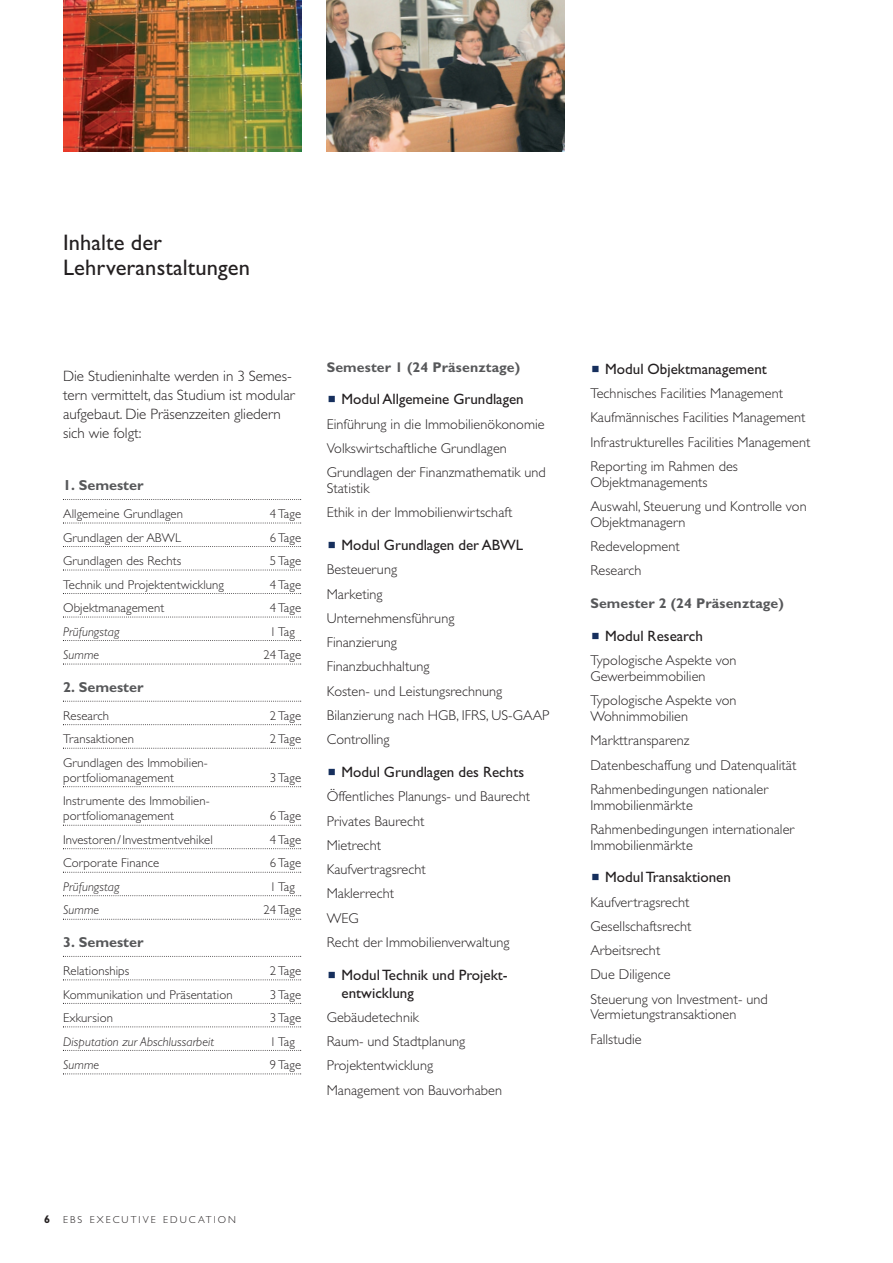
<style>
.page{position:relative;width:893px;height:1263px;background:#fff}
.page>*{position:absolute;margin:0;border:0;box-sizing:border-box;transform-origin:0 0}
.t1{font:22.5px/25.5px "Gill Sans";letter-spacing:.005em;color:#231f20}
.t2{font:15px/18px "Gill Sans";color:#231f20}
.t3{font:300 15px/19.2px "Gill Sans";color:#231f20}
.t4{font:700 14.4px "M Gill Sans";color:#57585a}
.t5{font:300 14.25px/24.3px "Gill Sans";letter-spacing:.005em;color:#231f20}
.t6{font:700 14.1px "Gill Sans";letter-spacing:.01em;color:#57585a}
.t7{font:300 12.75px/15px "Gill Sans";letter-spacing:.01em;color:#231f20}
.t8{font:italic 300 12.75px "Gill Sans";letter-spacing:.01em;color:#231f20}
.t9{font:300 10.2px "Gill Sans";letter-spacing:.2em;color:#231f20}
.s1{color:#fff}
.s2{font-family:"M Gill Sans";font-weight:700;font-size:10.95px}
</style>
<div class="page">
<svg style="left:63px;top:0;width:502px;height:1075px"></svg>
<svg style="left:329px;top:396px;width:6px;height:6px"></svg>
<svg style="left:329px;top:542px;width:6px;height:6px"></svg>
<svg style="left:329px;top:769px;width:6px;height:6px"></svg>
<svg style="left:329px;top:971px;width:6px;height:7px"></svg>
<h1 class="t1" style="left:63px;top:232px;width:188px">Inhalte der<br>Lehrveranstaltungen</h1>
<p class="t3" style="left:63px;top:368px;width:233px">Die Studieninhalte werden in 3 Semes&shy;tern vermittelt, das Studium ist modular aufgebaut. Die Präsenzzeiten gliedern sich wie folgt:</p>
<p class="t4" style="left:63px;top:480px;width:82px">1. Semester</p>
<p class="t7" style="left:63px;top:508px;width:122px">Allgemeine Grundlagen</p>
<p class="t7" style="left:270px;top:508px;width:33px">4 Tage</p>
<p class="t7" style="left:63px;top:531px;width:120px">Grundlagen der ABWL</p>
<p class="t7" style="left:270px;top:531px;width:33px">6 Tage</p>
<p class="t7" style="left:63px;top:555px;width:120px">Grundlagen des Rechts</p>
<p class="t7" style="left:270px;top:555px;width:33px">5 Tage</p>
<p class="t7" style="left:63px;top:578px;width:163px">Technik und Projektentwicklung</p>
<p class="t7" style="left:270px;top:578px;width:33px">4 Tage</p>
<p class="t7" style="left:63px;top:602px;width:103px">Objektmanagement</p>
<p class="t7" style="left:270px;top:602px;width:33px">4 Tage</p>
<p class="t8" style="left:63px;top:627px;width:58px">Prüfungstag</p>
<p class="t7" style="left:270px;top:625px;width:33px">1 Tag<span class="s1">e</span></p>
<p class="t8" style="left:63px;top:650px;width:38px">Summe</p>
<p class="t7" style="left:263px;top:649px;width:39px">24 Tage</p>
<p class="t4" style="left:63px;top:682px;width:82px">2. Semester</p>
<p class="t7" style="left:63px;top:709px;width:48px">Research</p>
<p class="t7" style="left:270px;top:709px;width:33px">2 Tage</p>
<p class="t7" style="left:63px;top:733px;width:72px">Transaktionen</p>
<p class="t7" style="left:270px;top:733px;width:33px">2 Tage</p>
<p class="t7" style="left:63px;top:756px;width:146px">Grundlagen des Immobilien&shy;portfoliomanagement</p>
<p class="t7" style="left:270px;top:771px;width:33px">3 Tage</p>
<p class="t7" style="left:63px;top:795px;width:148px">Instrumente des Immobilien&shy;portfoliomanagement</p>
<p class="t7" style="left:270px;top:810px;width:33px">6 Tage</p>
<p class="t7" style="left:63px;top:833px;width:151px">Investoren/Investmentvehikel</p>
<p class="t7" style="left:270px;top:833px;width:33px">4 Tage</p>
<p class="t7" style="left:63px;top:857px;width:98px">Corporate Finance</p>
<p class="t7" style="left:270px;top:857px;width:33px">6 Tage</p>
<p class="t8" style="left:63px;top:882px;width:58px">Prüfungstag</p>
<p class="t7" style="left:270px;top:880px;width:33px">1 Tag<span class="s1">e</span></p>
<p class="t8" style="left:63px;top:906px;width:38px">Summe</p>
<p class="t7" style="left:263px;top:904px;width:39px">24 Tage</p>
<p class="t4" style="left:63px;top:937px;width:82px">3. Semester</p>
<p class="t7" style="left:63px;top:965px;width:68px">Relationships</p>
<p class="t7" style="left:270px;top:965px;width:33px">2 Tage</p>
<p class="t7" style="left:63px;top:988px;width:171px">Kommunikation und Präsentation</p>
<p class="t7" style="left:270px;top:988px;width:33px">3 Tage</p>
<p class="t7" style="left:63px;top:1012px;width:51px">Exkursion</p>
<p class="t7" style="left:270px;top:1012px;width:33px">3 Tage</p>
<p class="t8" style="left:63px;top:1037px;width:153px">Disputation zur Abschlussarbeit</p>
<p class="t7" style="left:270px;top:1035px;width:33px">1 Tag<span class="s1">e</span></p>
<p class="t8" style="left:63px;top:1060px;width:38px">Summe</p>
<p class="t7" style="left:270px;top:1059px;width:33px">9 Tage</p>
<p class="t6" style="left:327px;top:362px;width:195px">Semester 1 (24 Präsenztage)</p>
<p class="t2" style="left:342px;top:392px;width:184px">Modul Allgemeine Grundlagen</p>
<p class="t5" style="left:327px;top:413px;width:221px">Einführung in die Immobilienökonomie<br>Volkswirtschaftliche Grundlagen<br>Grundlagen der Finanzmathematik und</p>
<p class="t5" style="left:327px;top:477px;width:187px">Statistik<br>Ethik in der Immobilienwirtschaft</p>
<p class="t2" style="left:342px;top:538px;width:183px">Modul Grundlagen der ABWL</p>
<p class="t5" style="left:327px;top:559px;width:224px">Besteuerung<br>Marketing<br>Unternehmensführung<br>Finanzierung<br>Finanzbuchhaltung<br>Kosten- und Leistungsrechnung<br>Bilanzierung nach HGB, IFRS, US-GAAP<br>Controlling</p>
<p class="t2" style="left:342px;top:765px;width:184px">Modul Grundlagen des Rechts</p>
<p class="t5" style="left:327px;top:786px;width:205px">Öffentliches Planungs- und Baurecht<br>Privates Baurecht<br>Mietrecht<br>Kaufvertragsrecht<br>Maklerrecht<br>WEG<br>Recht der Immobilienverwaltung</p>
<p class="t2" style="left:342px;top:967px;width:168px">Modul Technik und Projekt&shy;entwicklung</p>
<p class="t5" style="left:327px;top:1006px;width:177px">Gebäudetechnik<br>Raum- und Stadtplanung<br>Projektentwicklung<br>Management von Bauvorhaben</p>
<p class="t2" style="left:605px;top:361px;width:163px">Modul Objektmanagement</p>
<p class="t5" style="left:590px;top:383px;width:222px">Technisches Facilities Management Kaufmännisches Facilities Management Infrastrukturelles Facilities Management Reporting im Rahmen des</p>
<p class="t5" style="left:590px;top:471px;width:218px">Objektmanagements<br>Auswahl, Steuerung und Kontrolle von</p>
<p class="t5" style="left:590px;top:511px;width:96px">Objektmanagern<br>Redevelopment<br>Research</p>
<p class="t6" style="left:590px;top:598px;width:195px">Semester 2 (24 Präsenztage)</p>
<p class="t2" style="left:605px;top:629px;width:99px">Modul Research</p>
<p class="t5" style="left:590px;top:654px;width:148px;line-height:15.8px">Typologische Aspekte von<br>Gewerbeimmobilien</p>
<p class="t5" style="left:590px;top:694px;width:148px;line-height:15.8px">Typologische Aspekte von<br>Wohnimmobilien</p>
<p class="t5" style="left:590px;top:730px;width:208px">Markttransparenz<br>Datenbeschaffung und Datenqualität<br>Rahmenbedingungen nationaler</p>
<p class="t5" style="left:590px;top:794px;width:206px">Immobilienmärkte<br>Rahmenbedingungen internationaler</p>
<p class="t5" style="left:590px;top:834px;width:104px">Immobilienmärkte</p>
<p class="t2" style="left:605px;top:870px;width:127px">Modul Transaktionen</p>
<p class="t5" style="left:590px;top:891px;width:179px">Kaufvertragsrecht<br>Gesellschaftsrecht<br>Arbeitsrecht<br>Due Diligence<br>Steuerung von Investment- und</p>
<p class="t5" style="left:590px;top:1004px;width:148px">Vermietungstransaktionen<br>Fallstudie</p>
<p class="t9" style="left:44px;top:1216px;width:193px"><span class="s2">6</span> EBS EXECUTIVE EDUCATION</p>
</div>
